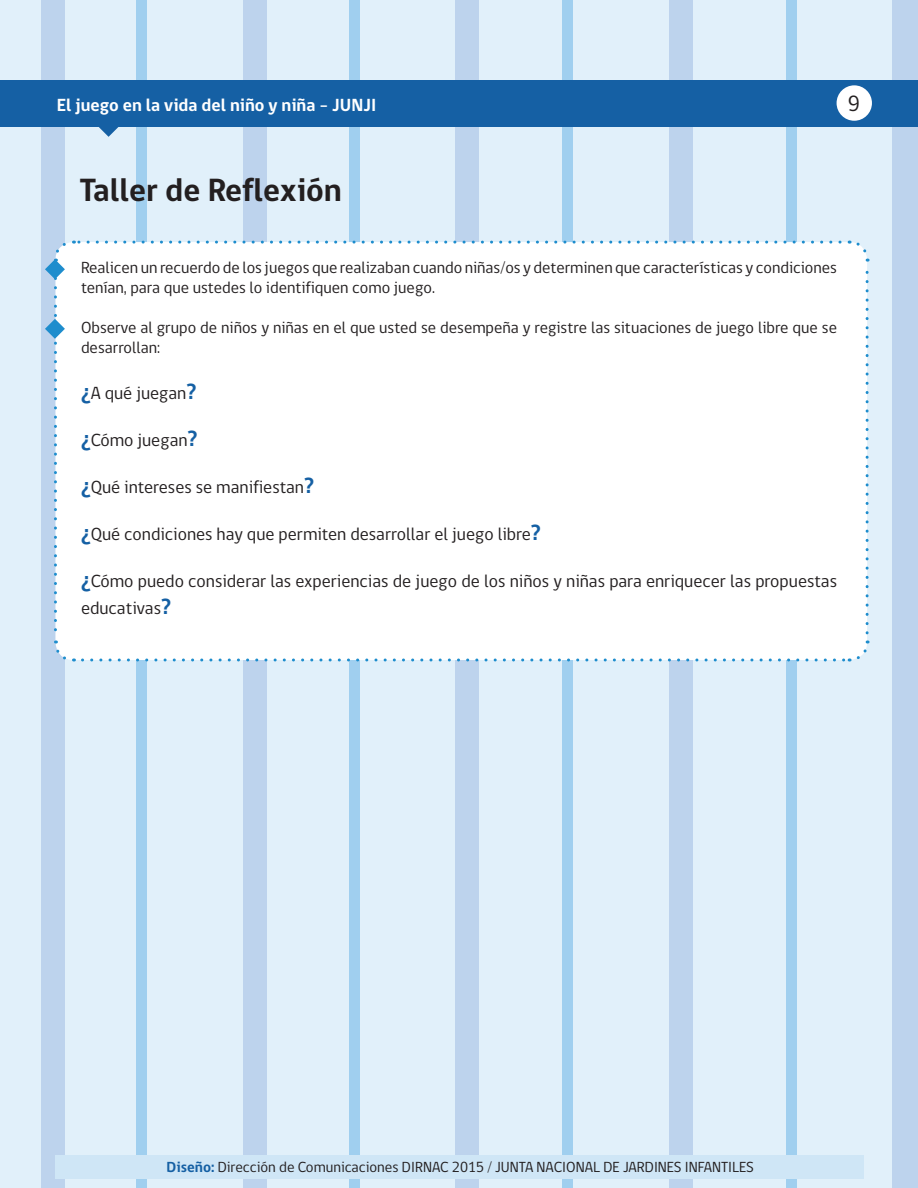
<style>
.page{position:relative;width:918px;height:1188px;background:#fff}
.page>*{position:absolute;margin:0;border:0;box-sizing:border-box;transform-origin:0 0}
.t1{font:700 33px "gob CL";color:#231f20}
.t2{font:22.5px "gob CL";color:#231f20}
.t3{font:18px/27px "gob CL";color:#231f20}
.t4{font:700 18px "gob CL";color:#fff}
.t5{font:16.5px/19.8px "gob CL";color:#231f20}
.t6{font:15px "gob CL";color:#231f20}
.s1{font-weight:700;font-size:22.5px;color:#1560a4}
.s2{font-weight:700;color:#1560a4}
</style>
<div class="page">
<div style="left:0;top:0;width:915px;height:1188px;background:#e1f0fa"></div>
<div style="left:41px;top:0;width:24px;height:1188px;background:#bdd3ed"></div>
<div style="left:137px;top:0;width:10px;height:1188px;background:#a0cfef"></div>
<div style="left:243px;top:0;width:24px;height:1188px;background:#bdd3ed"></div>
<div style="left:349px;top:0;width:11px;height:1188px;background:#a0cfef"></div>
<div style="left:455px;top:0;width:24px;height:1188px;background:#bdd3ed"></div>
<div style="left:562px;top:0;width:11px;height:1188px;background:#a0cfef"></div>
<div style="left:669px;top:0;width:24px;height:1188px;background:#bdd3ed"></div>
<div style="left:786px;top:0;width:11px;height:1188px;background:#a0cfef"></div>
<div style="left:892px;top:0;width:26px;height:1188px;background:#bdd3ed"></div>
<div style="left:55px;top:1155px;width:809px;height:24px;background:#cfe6f6"></div>
<div style="left:45px;top:239px;width:825px;height:424px;background:#fff"></div>
<div style="left:0;top:80px;width:918px;height:46px;background:#1560a4"></div>
<div style="left:837px;top:85px;width:35px;height:36px;background:#fff;border-radius:50%"></div>
<svg style="left:98px;top:126px;width:22px;height:11px"></svg>
<p class="t4" style="left:57px;top:93px;width:321px">El juego en la vida del niño y niña - JUNJI</p>
<p class="t2" style="left:848px;top:88px;width:14px">9</p>
<p class="t1" style="left:80px;top:167px;width:263px">Taller de Reflexión</p>
<p class="t5" style="left:81px;top:258px;width:757px">Realicen un recuerdo de los juegos que realizaban cuando niñas/os y determinen que características y condiciones tenían, para que ustedes lo identifiquen como juego.</p>
<p class="t5" style="left:81px;top:318px;width:758px">Observe al grupo de niños y niñas en el que usted se desempeña y registre las situaciones de juego libre que se desarrollan:</p>
<p class="t3" style="left:81px;top:380px;width:117px"><span class="s1">¿</span>A qué juegan<span class="s1">?</span></p>
<p class="t3" style="left:81px;top:427px;width:118px"><span class="s1">¿</span>Cómo juegan<span class="s1">?</span></p>
<p class="t3" style="left:81px;top:474px;width:235px"><span class="s1">¿</span>Qué intereses se manifiestan<span class="s1">?</span></p>
<p class="t3" style="left:81px;top:521px;width:461px"><span class="s1">¿</span>Qué condiciones hay que permiten desarrollar el juego libre<span class="s1">?</span></p>
<p class="t3" style="left:81px;top:568px;width:758px"><span class="s1">¿</span>Cómo puedo considerar las experiencias de juego de los niños y niñas para enriquecer las propuestas educativas<span class="s1">?</span></p>
<p class="t6" style="left:166px;top:1156px;width:589px"><span class="s2">Diseño:</span> Dirección de Comunicaciones DIRNAC 2015 / JUNTA NACIONAL DE JARDINES INFANTILES</p>
</div>
